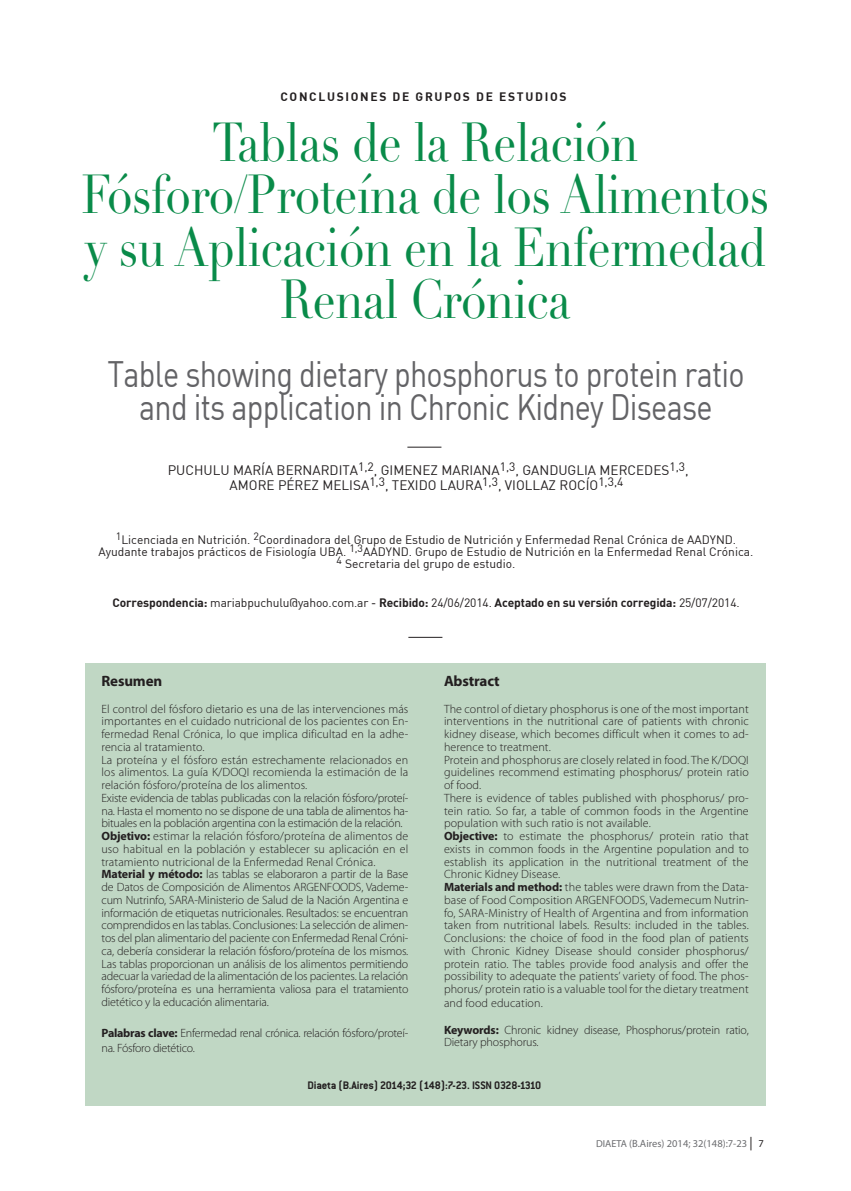
<style>
.page{position:relative;width:851px;height:1191px;background:#fff}
.page>*{position:absolute;margin:0;border:0;box-sizing:border-box;transform-origin:0 0}
.t1{font:54px/52.5px "Didot LT Std";letter-spacing:-.01em;color:#098b49;text-align:center;scale:.85 1}
.t2{font:36px/33px "DIN";letter-spacing:-.025em;color:#636366;text-align:center;scale:.85 1}
.t3{font:700 15px "Myriad Pro";letter-spacing:-.01em;color:#231f20}
.t4{font:13.5px/15px "DIN";color:#231f20;text-align:center}
.t5{font:300 12px/12.8px "Myriad Pro";letter-spacing:-.01em;color:#231f20}
.t6{font:300 12px/12.8px "Myriad Pro";letter-spacing:.01em;color:#231f20}
.t7{font:12px/12px "DIN";color:#231f20;text-align:center}
.t8{font:700 12px "DIN";letter-spacing:.14em;color:#231f20}
.t9{font:300 12px/14.4px "Myriad Pro";letter-spacing:-.02em;color:#231f20}
.t10{font:700 12px "Conduit ITC";letter-spacing:-.025em;color:#231f20}
.t11{font:10.5px "Myriad Pro";color:#6c6d70}
.s1{font-weight:400}
.s2{font-weight:700}
.s3{font-size:10.2px}
.s4{font-size:13.5px;color:#231f20}
.s5{color:#231f20}
</style>
<div class="page">
<div style="left:85px;top:663px;width:680px;height:442px;background:#c0d7c4"></div>
<hr style="left:407px;top:447px;width:34px;height:1px;background:#231f20">
<hr style="left:408px;top:637px;width:34px;height:1px;background:#231f20">
<p class="t8" style="left:280px;top:89px;width:287px">conclusiones de grupos de estudios</p>
<h1 class="t1" style="left:81px;top:117px;width:810px">Tablas de la Relación<br>Fósforo/Proteína de los Alimentos y su Aplicación en la Enfermedad<br>Renal Crónica</h1>
<h2 class="t2" style="left:107px;top:357px;width:751px">Table showing dietary phosphorus to protein ratio and its application in Chronic Kidney Disease</h2>
<p class="t4" style="left:168px;top:462px;width:522px">Puchulu María Bernardita<sup>1,2</sup>, Gim enez Mariana<sup>1,3</sup>, Ganduglia Mercedes<sup>1,3</sup>,<br>Am ore Pérez Melisa<sup>1,3</sup>, Texido Laura<sup>1,3</sup>, Viollaz Rocío<sup>1,3,4</sup></p>
<p class="t7" style="left:98px;top:533px;width:656px"><sup>1</sup>Licenciada en N utrición. <sup>2</sup>Coordinadora del Grupo de Estudio de N utrición y Enfermedad Renal Crónica de AADYN D.<br>Ayudante trabajos prácticos de Fisiología U BA. <sup>1,3</sup>AADYN D. Grupo de Estudio de N utrición en la Enfermedad Renal Crónica.<br><sup>4</sup> Secretaria del grupo de estudio.</p>
<p class="t8" style="left:112px;top:595px;width:628px">Correspondencia: <span class="s1">mariabpuchulu@yahoo.com.ar -</span> Recibido: <span class="s1">24/06/2014.</span> Aceptado en su versión corregida: <span class="s1">25/07/2014.</span></p>
<p class="t3" style="left:101px;top:670px;width:62px">Resumen</p>
<p class="t5" style="left:101px;top:702px;width:308px">El control del fósforo dietario es una de las intervenciones más importantes en el cuidado nutricional de los pacientes con En&shy;fermedad Renal Crónica, lo que implica dificultad en la adhe&shy;rencia al tratamiento.<br>La proteína y el fósforo están estrechamente relacionados en los alimentos. La guía K/DOQI recomienda la estimación de la relación fósforo/proteína de los alimentos.<br>Existe evidencia de tablas publicadas con la relación fósforo/proteí&shy;na. Hasta el momento no se dispone de una tabla de alimentos ha&shy;bituales en la población argentina con la estimación de la relación.<br><span class="s2">Objetivo:</span> estimar la relación fósforo/proteína de alimentos de uso habitual en la población y establecer su aplicación en el tratamiento nutricional de la Enfermedad Renal Crónica.<br><span class="s2">Material y método:</span> las tablas se elaboraron a partir de la Base de Datos de Composición de Alimentos ARGENFOODS, Vademe&shy;cum Nutrinfo, SARA-Ministerio de Salud de la Nación Argentina e información de etiquetas nutricionales. Resultados: se encuentran comprendidos en las tablas. Conclusiones: La selección de alimen&shy;tos del plan alimentario del paciente con Enfermedad Renal Cróni&shy;ca, debería considerar la relación fósforo/proteína de los mismos.<br>Las tablas proporcionan un análisis de los alimentos permitiendo adecuar la variedad de la alimentación de los pacientes. La relación fósforo/proteína es una herramienta valiosa para el tratamiento dietético y la educación alimentaria.</p>
<p class="t9" style="left:101px;top:1026px;width:308px"><span class="s2">Palabras clave:</span> Enfermedad renal crónica. relación fósforo/proteí&shy;na. Fósforo dietético.</p>
<p class="t3" style="left:444px;top:670px;width:57px">Abstract</p>
<p class="t6" style="left:444px;top:702px;width:306px">The control of dietary phosphorus is one of the most important interventions in the nutritional care of patients with chronic kidney disease, which becomes difficult when it comes to ad&shy;herence to treatment.<br>Protein and phosphorus are closely related in food. The K/DOQI guidelines recommend estimating phosphorus/ protein ratio of food.<br>There is evidence of tables published with phosphorus/ pro&shy;tein ratio. So far, a table of common foods in the Argentine population with such ratio is not available.<br><span class="s2">Objective:</span> to estimate the phosphorus/ protein ratio that exists in common foods in the Argentine population and to establish its application in the nutritional treatment of the Chronic Kidney Disease.<br><span class="s2">Materials and method:</span> the tables were drawn from the Data&shy;base of Food Composition ARGENFOODS, Vademecum Nutrin&shy;fo, SARA-Ministry of Health of Argentina and from information taken from nutritional labels. Results: included in the tables.<br>Conclusions: the choice of food in the food plan of patients with Chronic Kidney Disease should consider phosphorus/ protein ratio. The tables provide food analysis and offer the possibility to adequate the patients’ variety of food. The phos&shy;phorus/ protein ratio is a valuable tool for the dietary treatment and food education.</p>
<p class="t5" style="left:444px;top:1023px;width:306px"><span class="s2">Keywords:</span> Chronic kidney disease, Phosphorus/protein ratio,<br>Dietary phosphorus.</p>
<p class="t10" style="left:307px;top:1078px;width:235px">Diaeta (B.Aires) 2014;32 (148):7-23. ISSN 0328-1310</p>
<p class="t11" style="left:596px;top:1137px;width:169px"><span class="s3">DIAETA</span> (B.Aires) 2014; 32(148):7-23 <span class="s4">|</span> <span class="s5">7</span></p>
</div>
